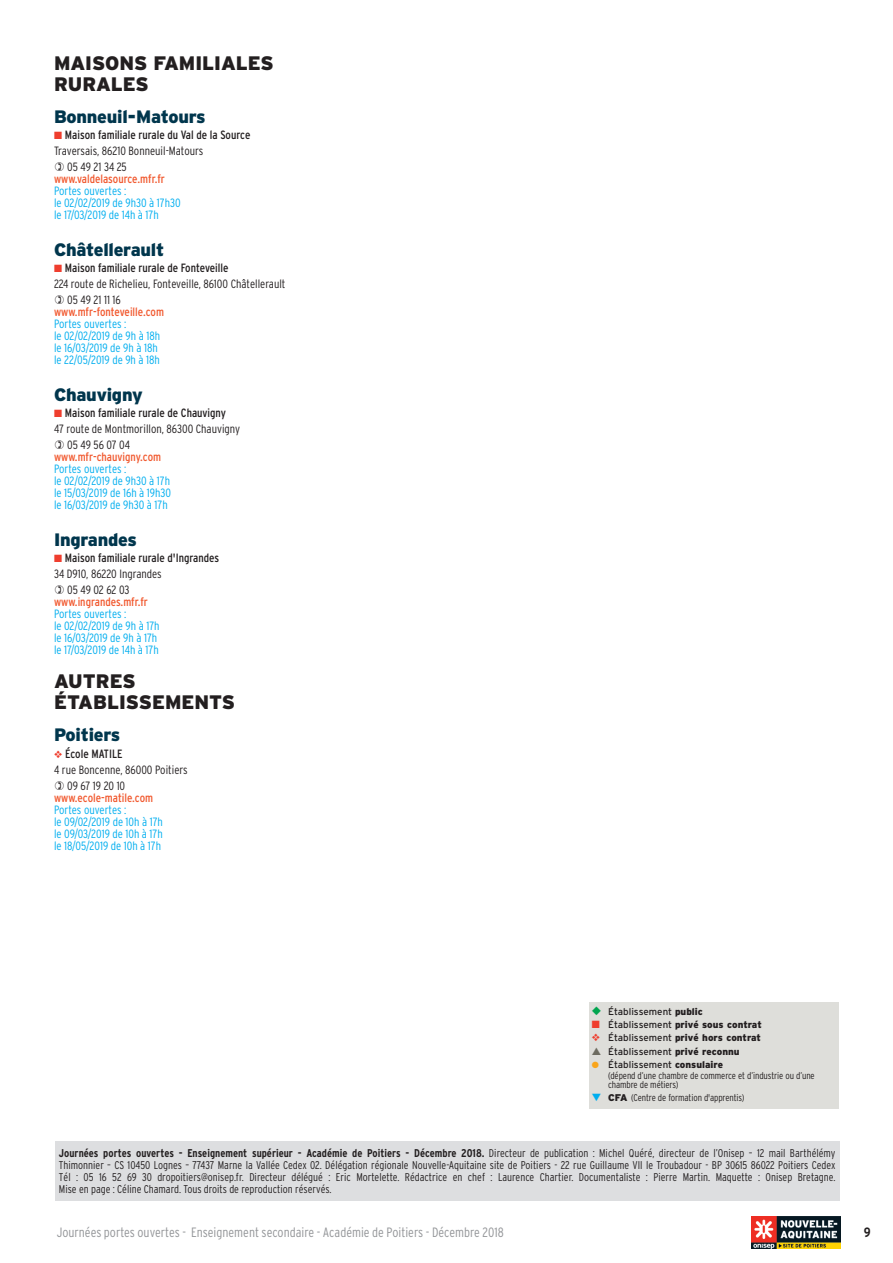
<style>
.page{position:relative;width:893px;height:1263px;background:#fff}
.page>*{position:absolute;margin:0;border:0;box-sizing:border-box;transform-origin:0 0}
.type_etablissement{font:900 19.5px/21px "Interstate";color:#231f20}
.Ville{font:900 18px "Interstate";letter-spacing:-.015em;color:#00364d}
.t1{font:300 condensed 13.5px "Interstate";color:#939598}
.t2{font:700 condensed 13.5px "Interstate";color:#231f20}
.Portes_ouvertes{font:300 condensed 12px/12px "Interstate";color:#00aeef}
.adresse_tel{font:300 condensed 12px "Interstate";color:#231f20}
.adresse_tel-2{font:condensed 12px "Interstate";color:#231f20}
.web{font:condensed 12px "Interstate";color:#f1592f}
.t3{font:300 condensed 11.25px/12px "Interstate";color:#231f20;text-align:justify}
.t4{font:300 condensed 9.75px/9px "Interstate";letter-spacing:-.01em;color:#231f20}
.t5{font:9.75px "Interstate";color:#231f20}
.t6{font:900 9.75px "Interstate";color:#231f20}
.s1{color:#ef3e2e}
.s2{color:#00a54f}
.s3{font-weight:900}
.s4{font-weight:400}
.s5{color:#6d6c61}
.s6{color:#f9a51b}
.s7{color:#00aeef}
.s8{font-weight:900;font-stretch:normal}
.s9{font-weight:700}
</style>
<div class="page">
<img style="left:751px;top:1216px;width:89px;height:32px">
<div style="left:55px;top:1141px;width:785px;height:59px;background:#dddee0"></div>
<div style="left:590px;top:1002px;width:249px;height:106px;background:#dededa"></div>
<p class="type_etablissement" style="left:54px;top:52px;width:221px">MAISONS FAMILIALES<br>RURALES</p>
<p class="Ville" style="left:54px;top:105px;width:153px">Bonneuil-Matours</p>
<p class="adresse_tel-2" style="left:54px;top:127px;width:198px"><span class="s1">■</span> Maison familiale rurale du Val de la Source</p>
<p class="adresse_tel" style="left:54px;top:144px;width:151px">Traversais, 86210 Bonneuil-Matours</p>
<p class="adresse_tel" style="left:67px;top:160px;width:61px">05 49 21 34 25</p>
<p class="web" style="left:54px;top:172px;width:112px">www.valdelasource.mfr.fr</p>
<p class="Portes_ouvertes" style="left:54px;top:185px;width:128px">Portes ouvertes :<br>le 02/02/2019 de 9h30 à 17h30 le 17/03/2019 de 14h à 17h</p>
<p class="Ville" style="left:54px;top:238px;width:112px">Châtellerault</p>
<p class="adresse_tel-2" style="left:54px;top:260px;width:176px"><span class="s1">■</span> Maison familiale rurale de Fonteveille</p>
<p class="adresse_tel" style="left:54px;top:277px;width:233px">224 route de Richelieu, Fonteveille, 86100 Châtellerault</p>
<p class="adresse_tel" style="left:67px;top:293px;width:55px">05 49 21 11 16</p>
<p class="web" style="left:54px;top:305px;width:111px">www.mfr-fonteveille.com</p>
<p class="Portes_ouvertes" style="left:54px;top:318px;width:108px">Portes ouvertes :<br>le 02/02/2019 de 9h à 18h le 16/03/2019 de 9h à 18h le 22/05/2019 de 9h à 18h</p>
<p class="Ville" style="left:54px;top:383px;width:90px">Chauvigny</p>
<p class="adresse_tel-2" style="left:54px;top:405px;width:173px"><span class="s1">■</span> Maison familiale rurale de Chauvigny</p>
<p class="adresse_tel" style="left:54px;top:422px;width:188px">47 route de Montmorillon, 86300 Chauvigny</p>
<p class="adresse_tel" style="left:67px;top:438px;width:64px">05 49 56 07 04</p>
<p class="web" style="left:54px;top:450px;width:109px">www.mfr-chauvigny.com</p>
<p class="Portes_ouvertes" style="left:54px;top:463px;width:119px">Portes ouvertes :<br>le 02/02/2019 de 9h30 à 17h le 15/03/2019 de 16h à 19h30 le 16/03/2019 de 9h30 à 17h</p>
<p class="Ville" style="left:54px;top:528px;width:84px">Ingrandes</p>
<p class="adresse_tel-2" style="left:54px;top:550px;width:167px"><span class="s1">■</span> Maison familiale rurale d'Ingrandes</p>
<p class="adresse_tel" style="left:54px;top:567px;width:109px">34 D910, 86220 Ingrandes</p>
<p class="adresse_tel" style="left:67px;top:583px;width:64px">05 49 02 62 03</p>
<p class="web" style="left:54px;top:595px;width:95px">www.ingrandes.mfr.fr</p>
<p class="Portes_ouvertes" style="left:54px;top:608px;width:107px">Portes ouvertes :<br>le 02/02/2019 de 9h à 17h le 16/03/2019 de 9h à 17h le 17/03/2019 de 14h à 17h</p>
<p class="type_etablissement" style="left:54px;top:671px;width:183px">AUTRES<br>ÉTABLISSEMENTS</p>
<p class="Ville" style="left:54px;top:724px;width:68px">Poitiers</p>
<p class="adresse_tel-2" style="left:54px;top:746px;width:70px"><span class="s1">❖</span> École MATILE</p>
<p class="adresse_tel" style="left:54px;top:762px;width:135px">4 rue Boncenne, 86000 Poitiers</p>
<p class="adresse_tel" style="left:67px;top:778px;width:60px">09 67 19 20 10</p>
<p class="web" style="left:54px;top:790px;width:101px">www.ecole-matile.com</p>
<p class="Portes_ouvertes" style="left:54px;top:804px;width:110px">Portes ouvertes :<br>le 09/02/2019 de 10h à 17h le 09/03/2019 de 10h à 17h le 18/05/2019 de 10h à 17h</p>
<p class="t5" style="left:592px;top:1005px;width:112px"><span class="s2">◆</span> Établissement <span class="s3">public</span></p>
<p class="t6" style="left:592px;top:1019px;width:171px"><span class="s1">■</span> <span class="s4">Établissement</span> privé sous contrat</p>
<p class="t6" style="left:592px;top:1032px;width:171px"><span class="s1">❖</span> <span class="s4">Établissement</span> privé hors contrat</p>
<p class="t5" style="left:592px;top:1045px;width:149px"><span class="s5">▲</span> Établissement <span class="s3">privé reconnu</span></p>
<p class="t5" style="left:592px;top:1058px;width:133px"><span class="s6">●</span> Établissement <span class="s3">consulaire</span></p>
<p class="t4" style="left:608px;top:1071px;width:208px">(dépend d’une chambre de commerce et d’industrie ou d’une chambre de métiers)</p>
<p class="t4" style="left:592px;top:1093px;width:154px"><span class="s7">▼</span> <span class="s8">CFA</span> (Centre de formation d'apprentis)</p>
<p class="t3" style="left:59px;top:1147px;width:778px"><span class="s9">Journées portes ouvertes - Enseignement supérieur - Académie de Poitiers - Décembre 2018.</span> Directeur de publication : Michel Quéré, directeur de l’Onisep – 12 mail Barthélémy Thimonnier – CS 10450 Lognes – 77437 Marne la Vallée Cedex 02. Délégation régionale Nouvelle-Aquitaine site de Poitiers - 22 rue Guillaume VII le Troubadour - BP 30615 86022 Poitiers Cedex Tél : 05 16 52 69 30 dropoitiers@onisep.fr. Directeur délégué : Eric Mortelette. Rédactrice en chef : Laurence Chartier. Documentaliste : Pierre Martin. Maquette : Onisep Bretagne.<br>Mise en page : Céline Chamard. Tous droits de reproduction réservés.</p>
<p class="t1" style="left:57px;top:1224px;width:449px">Journées portes ouvertes - Enseignement secondaire - Académie de Poitiers - Décembre 2018</p>
<p class="t2" style="left:864px;top:1224px;width:8px">9</p>
</div>
